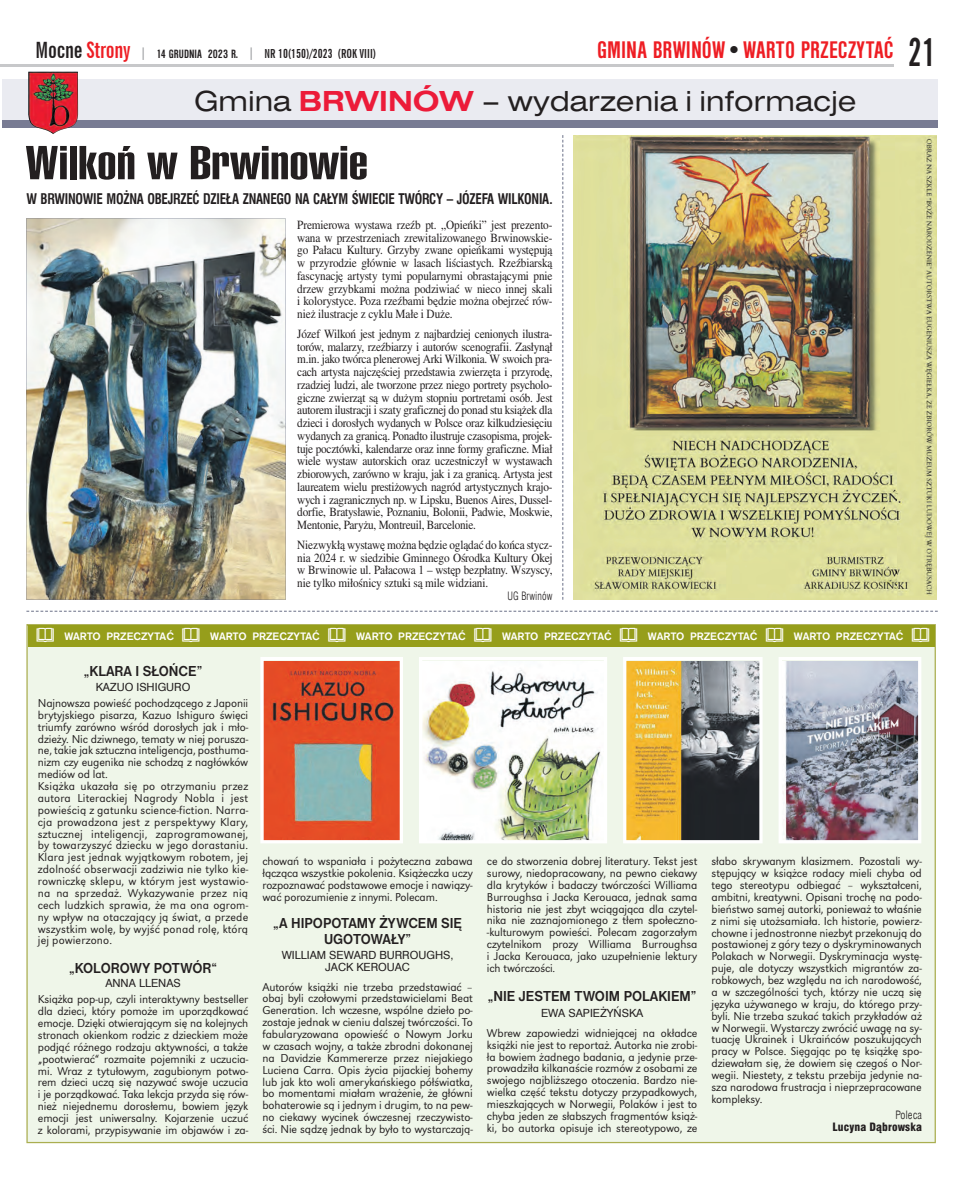
<style>
.page{position:relative;width:975px;height:1184px;background:#fff}
.page>*{position:absolute;margin:0;border:0;box-sizing:border-box;transform-origin:0 0}
.t1{font:46.25px "Swis 911 U Cm EU";color:#231f20;scale:1.5 1}
.t2{font:30px "Nimbus San DEE Regu Exte";color:#231f20}
.t3{font:700 condensed 25px "Nimbus San DEE";color:#ee1d23}
.t4{font:700 15px/16.2px "Nimbus San DEE";color:#231f20;text-align:center;scale:.93 1}
.t5{font:700 14.38px "Swis 721 Cn EU";letter-spacing:-.02em;color:#231f20;scale:.9 1}
.t6{font:12.5px/12.8px "Nimbus Rom No 9 LEE";letter-spacing:-.01em;color:#231f20;text-align:justify;scale:.9 1}
.t7{font:700 extra-condensed 12.5px "News Gothic BT";color:#231f20}
.t8{font:11.88px/11.9px "URW Grotesk TEE Ligh";letter-spacing:-.01em;color:#231f20;text-align:justify}
.t9{font:11.88px/11.9px "URW Grotesk TEE Ligh";letter-spacing:.01em;color:#231f20}
.t10{font:500 11.25px "Accius TEE";color:#fff}
.t11{font:11.25px/11.2px "Swiss 721 TL";color:#231f20;text-align:center}
.t12{font:11.25px "Swis 721 Blk Cn EU";letter-spacing:.01em;color:#231f20}
.t13{font:11.25px "Swis 721 Lt Cn EU";letter-spacing:.01em;color:#231f20;scale:.9 1}
.t14{font:11.25px "Swis 721 Lt Cn EU";letter-spacing:.01em;color:#231f20}
.s1{font-size:22.5px}
.s2{font-size:22.5px;color:#ee1d23}
.s3{color:#939598}
.s4{font-family:"Nimbus San DEE";font-stretch:condensed}
.s5{font-family:"News Gothic BT";font-stretch:extra-condensed;font-size:38.75px;color:#231f20}
.s6{font-family:"Nimbus San DEE Bold Exte";color:#ec1b39}
</style>
<div class="page">
<hr style="left:0;top:64px;width:893px;height:3px;background:#c7c8ca">
<div style="left:2px;top:80px;width:935px;height:40px;background:#eaebf1"></div>
<div style="left:2px;top:121px;width:935px;height:7px;background:#787b93"></div>
<img style="left:28px;top:72px;width:31px;height:62px">
<div style="left:26px;top:624px;width:909px;height:519px;background:#eff6e9"></div>
<div style="left:28px;top:625px;width:906px;height:22px;background:#969e1b"></div>
<svg style="left:260px;top:657px;width:143px;height:186px;background:#cb7156"></svg>
<svg style="left:623px;top:657px;width:139px;height:186px;background:#a29062"></svg>
<img style="left:778px;top:657px;width:143px;height:186px">
<img style="left:419px;top:657px;width:188px;height:186px">
<svg style="left:26px;top:611px;width:911px;height:1px"></svg>
<img style="left:573px;top:135px;width:362px;height:465px">
<img style="left:26px;top:218px;width:259px;height:382px">
<svg style="left:562px;top:135px;width:1px;height:465px"></svg>
<p class="t7" style="left:35px;top:46px;width:342px"><span class="s1">Mocne</span> <span class="s2">Strony</span> <span class="s3">|</span> <span class="s4">14 GRUDNIA 2023 R.</span> <span class="s3">|</span> NR 10(150)/2023 (ROK VIII)</p>
<h3 class="t3" style="left:597px;top:36px;width:340px">GMINA BRWINÓW <sup>●</sup> WARTO PRZECZYTAĆ <span class="s5">21</span></h3>
<h2 class="t2" style="left:194px;top:84px;width:664px">Gmina <span class="s6">BRWINÓW</span> – wydarzenia i informacje</h2>
<h1 class="t1" style="left:26px;top:138px;width:229px">Wilkoń w Brwinowie</h1>
<p class="t5" style="left:26px;top:190px;width:586px">W BRWINOWIE MOŻNA OBEJRZEĆ DZIEŁA ZNANEGO NA CAŁYM ŚWIECIE TWÓRCY – JÓZEFA WILKONIA.</p>
<p class="t6" style="left:297px;top:218px;width:285px">Premierowa wystawa rzeźb pt. „Opieńki” jest prezento&shy;wana w przestrzeniach zrewitalizowanego Brwinowskie&shy;go Pałacu Kultury. Grzyby zwane opieńkami występują w przyrodzie głównie w lasach liściastych. Rzeźbiarską fascynację artysty tymi popularnymi obrastającymi pnie drzew grzybkami można podziwiać w nieco innej skali i kolorystyce. Poza rzeźbami będzie można obejrzeć rów&shy;nież ilustracje z cyklu Małe i Duże.</p>
<p class="t6" style="left:297px;top:327px;width:285px">Józef Wilkoń jest jednym z najbardziej cenionych ilustra&shy;torów, malarzy, rzeźbiarzy i autorów scenografii. Zasłynął m.in. jako twórca plenerowej Arki Wilkonia. W swoich pra&shy;cach artysta najczęściej przedstawia zwierzęta i przyrodę, rzadziej ludzi, ale tworzone przez niego portrety psycholo&shy;giczne zwierząt są w dużym stopniu portretami osób. Jest autorem ilustracji i szaty graficznej do ponad stu książek dla dzieci i dorosłych wydanych w Polsce oraz kilkudziesięciu wydanych za granicą. Ponadto ilustruje czasopisma, projek&shy;tuje pocztówki, kalendarze oraz inne formy graficzne. Miał wiele wystaw autorskich oraz uczestniczył w wystawach zbiorowych, zarówno w kraju, jak i za granicą. Artysta jest laureatem wielu prestiżowych nagród artystycznych krajo&shy;wych i zagranicznych np. w Lipsku, Buenos Aires, Dussel&shy;dorfie, Bratysławie, Poznaniu, Bolonii, Padwie, Moskwie, Mentonie, Paryżu, Montreuil, Barcelonie.</p>
<p class="t6" style="left:297px;top:539px;width:285px">Niezwykłą wystawę można będzie oglądać do końca stycz&shy;nia 2024 r. w siedzibie Gminnego Ośrodka Kultury Okej w Brwinowie ul. Pałacowa 1 – wstęp bezpłatny. Wszyscy, nie tylko miłośnicy sztuki są mile widziani.</p>
<p class="t13" style="left:507px;top:589px;width:51px">UG Brwinów</p>
<p class="t10" style="left:64px;top:630px;width:111px">WARTO PRZECZYTAĆ</p>
<p class="t10" style="left:210px;top:630px;width:111px">WARTO PRZECZYTAĆ</p>
<p class="t10" style="left:356px;top:630px;width:111px">WARTO PRZECZYTAĆ</p>
<p class="t10" style="left:502px;top:630px;width:111px">WARTO PRZECZYTAĆ</p>
<p class="t10" style="left:648px;top:630px;width:111px">WARTO PRZECZYTAĆ</p>
<p class="t10" style="left:793px;top:630px;width:111px">WARTO PRZECZYTAĆ</p>
<p class="t4" style="left:84px;top:663px;width:129px">„KLARA I SŁOŃCE”</p>
<p class="t11" style="left:96px;top:681px;width:96px">KAZUO ISHIGURO</p>
<p class="t9" style="left:38px;top:697px;width:212px">Najnowsza powieść pochodzącego z Japonii brytyjskiego pisarza, Kazuo Ishiguro święci triumfy zarówno wśród dorosłych jak i mło&shy;dzieży. Nic dziwnego, tematy w niej porusza&shy;ne, takie jak sztuczna inteligencja, posthuma&shy;nizm czy eugenika nie schodzą z nagłówków mediów od lat.<br>Książka ukazała się po otrzymaniu przez autora Literackiej Nagrody Nobla i jest powieścią z gatunku science-fiction. Narra&shy;cja prowadzona jest z perspektywy Klary, sztucznej inteligencji, zaprogramowanej, by towarzyszyć dziecku w jego dorastaniu.<br>Klara jest jednak wyjątkowym robotem, jej zdolność obserwacji zadziwia nie tylko kie&shy;rowniczkę sklepu, w którym jest wystawio&shy;na na sprzedaż. Wykazywanie przez nią cech ludzkich sprawia, że ma ona ogrom&shy;ny wpływ na otaczający ją świat, a przede wszystkim wolę, by wyjść ponad rolę, którą jej powierzono.</p>
<p class="t4" style="left:69px;top:960px;width:160px">„KOLOROWY POTWÓR“</p>
<p class="t11" style="left:105px;top:977px;width:77px">ANNA LLENAS</p>
<p class="t8" style="left:38px;top:993px;width:212px">Książka pop-up, czyli interaktywny bestseller dla dzieci, który pomoże im uporządkować emocje. Dzięki otwierającym się na kolejnych stronach okienkom rodzic z dzieckiem może podjąć różnego rodzaju aktywności, a także „pootwierać“ rozmaite pojemniki z uczucia&shy;mi. Wraz z tytułowym, zagubionym potwo&shy;rem dzieci uczą się nazywać swoje uczucia i je porządkować. Taka lekcja przyda się rów&shy;nież niejednemu dorosłemu, bowiem język emocji jest uniwersalny. Kojarzenie uczuć z kolorami, przypisywanie im objawów i za-</p>
<p class="t8" style="left:262px;top:855px;width:212px">chowań to wspaniała i pożyteczna zabawa łącząca wszystkie pokolenia. Książeczka uczy rozpoznawać podstawowe emocje i nawiązy&shy;wać porozumienie z innymi. Polecam.</p>
<p class="t4" style="left:273px;top:915px;width:205px">„A HIPOPOTAMY ŻYWCEM SIĘ<br>UGOTOWAŁY”</p>
<p class="t11" style="left:282px;top:950px;width:173px">WILLIAM SEWARD BURROUGHS,<br>JACK KEROUAC</p>
<p class="t8" style="left:262px;top:981px;width:212px">Autorów książki nie trzeba przedstawiać – obaj byli czołowymi przedstawicielami Beat Generation. Ich wczesne, wspólne dzieło po&shy;zostaje jednak w cieniu dalszej twórczości. To fabularyzowana opowieść o Nowym Jorku w czasach wojny, a także zbrodni dokonanej na Davidzie Kammererze przez niejakiego Luciena Carra. Opis życia pijackiej bohemy lub jak kto woli amerykańskiego półświatka, bo momentami miałam wrażenie, że główni bohaterowie są i jednym i drugim, to na pew&shy;no ciekawy wycinek ówczesnej rzeczywisto&shy;ści. Nie sądzę jednak by było to wystarczają-</p>
<p class="t8" style="left:487px;top:855px;width:212px">ce do stworzenia dobrej literatury. Tekst jest surowy, niedopracowany, na pewno ciekawy dla krytyków i badaczy twórczości Williama Burroughsa i Jacka Kerouaca, jednak sama historia nie jest zbyt wciągająca dla czytel&shy;nika nie zaznajomionego z tłem społeczno--kulturowym powieści. Polecam zagorzałym czytelnikom prozy Williama Burroughsa i Jacka Kerouaca, jako uzupełnienie lektury ich twórczości.</p>
<p class="t4" style="left:488px;top:988px;width:226px">„NIE JESTEM TWOIM POLAKIEM”</p>
<p class="t11" style="left:541px;top:1007px;width:104px">EWA SAPIEŻYŃSKA</p>
<p class="t8" style="left:487px;top:1027px;width:212px">Wbrew zapowiedzi widniejącej na okładce książki nie jest to reportaż. Autorka nie zrobi&shy;ła bowiem żadnego badania, a jedynie prze&shy;prowadziła kilkanaście rozmów z osobami ze swojego najbliższego otoczenia. Bardzo nie&shy;wielka część tekstu dotyczy przypadkowych, mieszkających w Norwegii, Polaków i jest to chyba jeden ze słabszych fragmentów książ&shy;ki, bo autorka opisuje ich stereotypowo, ze</p>
<p class="t8" style="left:711px;top:855px;width:212px">słabo skrywanym klasizmem. Pozostali wy&shy;stępujący w książce rodacy mieli chyba od tego stereotypu odbiegać – wykształceni, ambitni, kreatywni. Opisani trochę na podo&shy;bieństwo samej autorki, ponieważ to właśnie z nimi się utożsamiała. Ich historie, powierz&shy;chowne i jednostronne niezbyt przekonują do postawionej z góry tezy o dyskryminowanych Polakach w Norwegii. Dyskryminacja wystę&shy;puje, ale dotyczy wszystkich migrantów za&shy;robkowych, bez względu na ich narodowość, a w szczególności tych, którzy nie uczą się języka używanego w kraju, do którego przy&shy;byli. Nie trzeba szukać takich przykładów aż w Norwegii. Wystarczy zwrócić uwagę na sy&shy;tuację Ukrainek i Ukraińców poszukujących pracy w Polsce. Sięgając po tę książkę spo&shy;dziewałam się, że dowiem się czegoś o Nor&shy;wegii. Niestety, z tekstu przebija jedynie na&shy;sza narodowa frustracja i nieprzepracowane kompleksy.</p>
<p class="t14" style="left:895px;top:1108px;width:28px">Poleca</p>
<p class="t12" style="left:832px;top:1120px;width:91px">Lucyna Dąbrowska</p>
</div>
